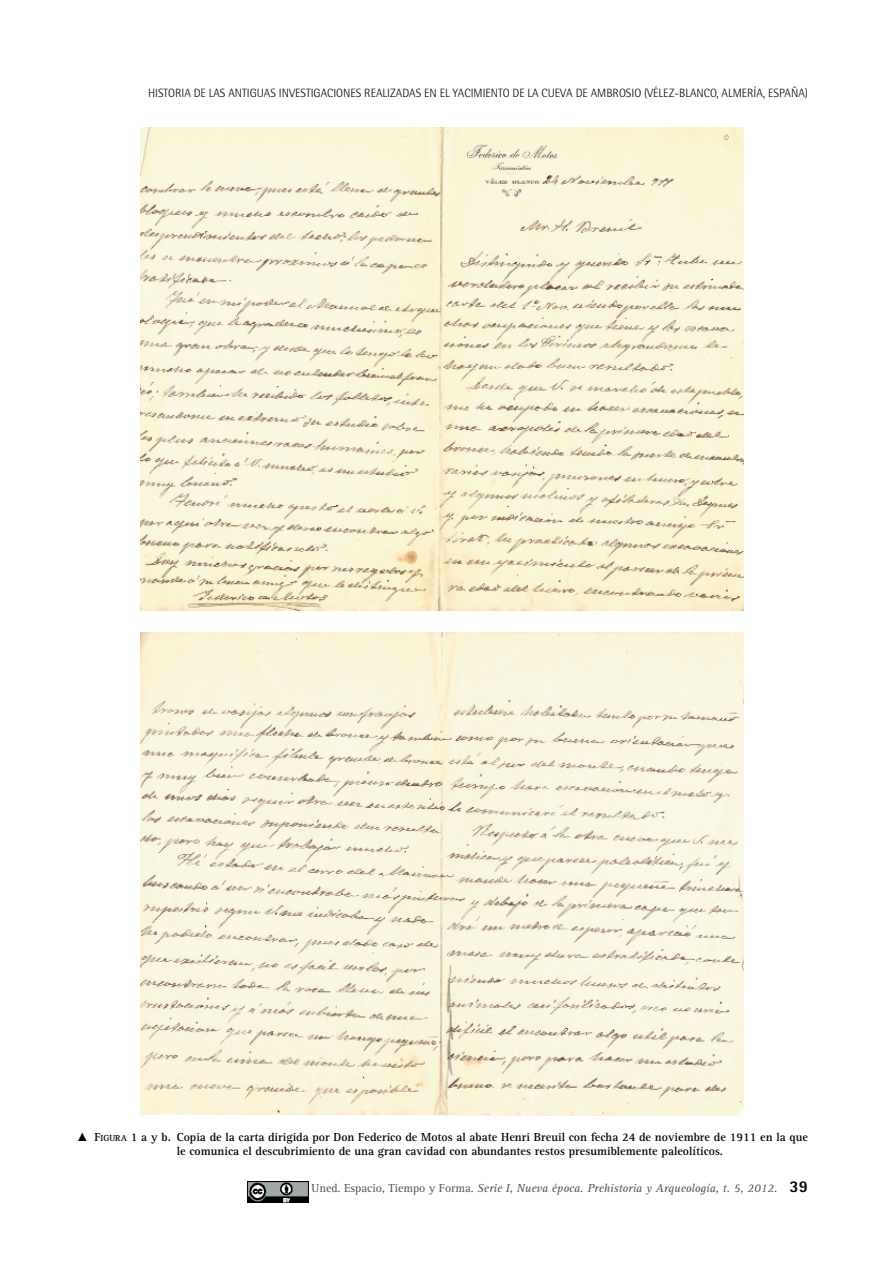
<style>
.page{position:relative;width:893px;height:1263px;background:#fff}
.page>*{position:absolute;margin:0;border:0;box-sizing:border-box;transform-origin:0 0}
.PIE_FOTO{font:700 12px/14.2px "Rotis Serif Std";color:#000}
.t1{font:300 12px "Rotis Semi Sans Std";color:#000}
.t2{font:italic 12px "Rotis Serif Std";color:#514f4d}
.s1{font-family:"Times New Roman";font-weight:400}
.s2{font-style:inherit}
.s3{font-size:9px}
.s4{font-style:normal}
.s5{font-family:"Rotis Sans Serif Std";font-weight:800;font-style:normal;font-size:16.5px;color:#000}
</style>
<div class="page">
<img style="left:247px;top:1181px;width:61px;height:21px">
<img style="left:141px;top:128px;width:603px;height:482px">
<img style="left:141px;top:633px;width:603px;height:482px">
<p class="t1" style="left:148px;top:86px;width:661px">HISTORIA DE LAS ANTIGUAS INVESTIGACIONES REALIZADAS EN EL YACIMIENTO DE LA CUEVA DE AMBROSIO (VÉLEZ-BLANCO, ALMERÍA, ESPAÑA)</p>
<p class="PIE_FOTO" style="left:177px;top:1130px;width:632px;text-indent:-100px"><span class="s1">▲</span> <span class="s2">F</span><span class="s3">IGURA</span> <span class="s2">1</span> a y b. Copia de la carta dirigida por Don Federico de Motos al abate Henri Breuil con fecha 24 de noviembre de 1911 en la que le comunica el descubrimiento de una gran cavidad con abundantes restos presumiblemente paleolíticos.</p>
<p class="t2" style="left:312px;top:1181px;width:498px"><span class="s4">Uned. Espacio, Tiempo y Forma.</span> Serie I, Nueva época. Prehistoria y Arqueología, t. 5, 2012. <span class="s5">39</span></p>
</div>
